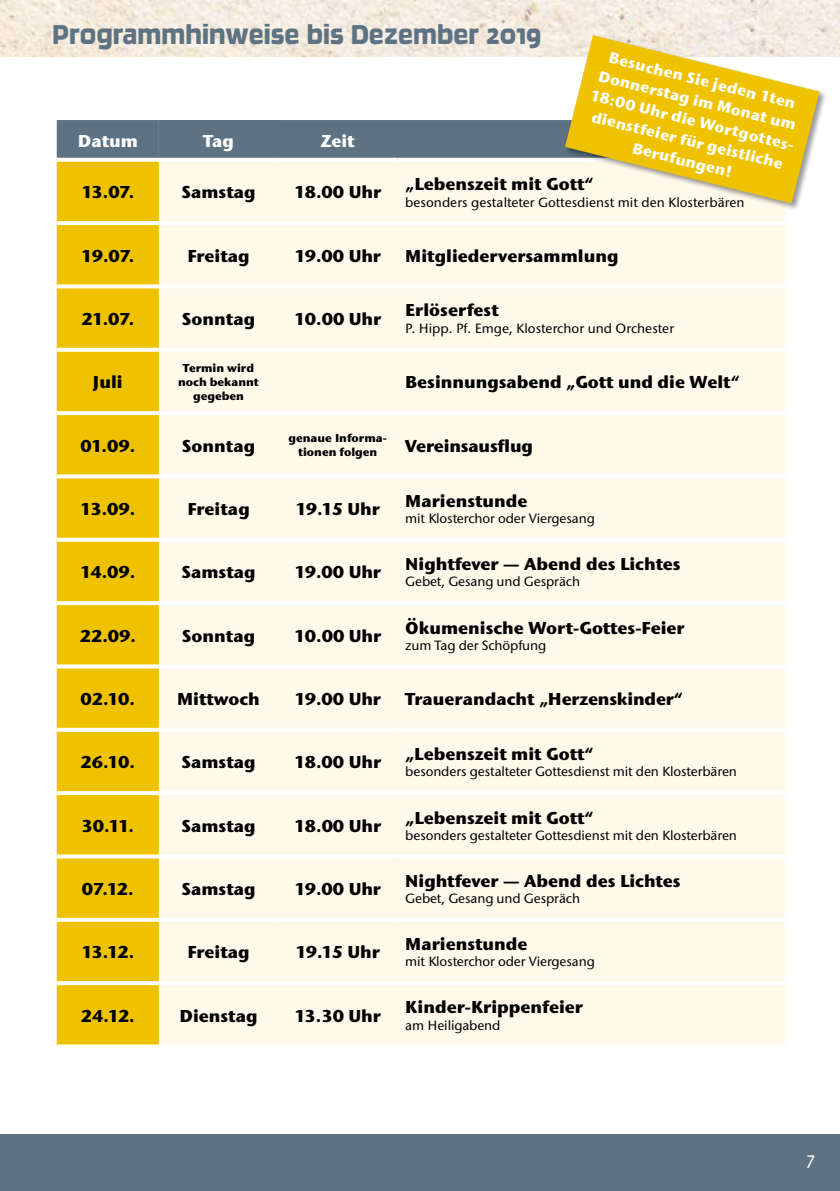
<style>
.page{position:relative;width:840px;height:1191px;background:#fff}
.page>*{position:absolute;margin:0;border:0;box-sizing:border-box;transform-origin:0 0}
.t1{font:32px "Ginger";color:#5d7282;scale:.95 1}
.t2{font:700 18px "Stone Sans Itc T";color:#000}
.t3{font:700 18px "Stone Sans Itc T";color:#fff}
.t4{font:18px "Stone Sans";color:#fff;scale:.9 1}
.t5{font:700 16px/20.4px "Stone Sans Itc T";color:#fff;text-align:center}
.t6{font:500 14px "Stone Sans Itc T";letter-spacing:-.01em;color:#000}
.t7{font:700 12px/14.4px "Stone Sans Itc T";color:#000;text-align:center}
</style>
<div class="page">
<div style="left:0;top:1134px;width:839px;height:57px;background:#5d7282"></div>
<img style="left:0;top:0;width:839px;height:57px">
<div style="left:57px;top:120px;width:506px;height:38px;background:#5d7282"></div>
<div style="left:159px;top:120px;width:119px;height:40px;background:#5d7282"></div>
<div style="left:57px;top:162px;width:102px;height:882px;background:#efc200"></div>
<div style="left:159px;top:162px;width:626px;height:882px;background:#fef9eb"></div>
<svg style="left:57px;top:158px;width:102px;height:4px"></svg>
<svg style="left:57px;top:221px;width:102px;height:4px"></svg>
<hr style="left:159px;top:221px;width:119px;height:4px;background:#fff">
<hr style="left:278px;top:221px;width:119px;height:4px;background:#fff">
<hr style="left:397px;top:221px;width:388px;height:4px;background:#fff">
<svg style="left:57px;top:284px;width:102px;height:4px"></svg>
<hr style="left:159px;top:284px;width:119px;height:4px;background:#fff">
<hr style="left:278px;top:284px;width:119px;height:4px;background:#fff">
<hr style="left:397px;top:284px;width:388px;height:4px;background:#fff">
<svg style="left:57px;top:348px;width:102px;height:4px"></svg>
<hr style="left:159px;top:348px;width:119px;height:4px;background:#fff">
<hr style="left:278px;top:348px;width:119px;height:4px;background:#fff">
<hr style="left:397px;top:348px;width:388px;height:4px;background:#fff">
<svg style="left:57px;top:411px;width:102px;height:4px"></svg>
<hr style="left:159px;top:411px;width:119px;height:4px;background:#fff">
<hr style="left:278px;top:411px;width:119px;height:4px;background:#fff">
<hr style="left:397px;top:411px;width:388px;height:4px;background:#fff">
<svg style="left:57px;top:474px;width:102px;height:4px"></svg>
<hr style="left:159px;top:474px;width:119px;height:4px;background:#fff">
<hr style="left:278px;top:474px;width:119px;height:4px;background:#fff">
<hr style="left:397px;top:474px;width:388px;height:4px;background:#fff">
<svg style="left:57px;top:538px;width:102px;height:4px"></svg>
<hr style="left:159px;top:538px;width:119px;height:4px;background:#fff">
<hr style="left:278px;top:538px;width:119px;height:4px;background:#fff">
<hr style="left:397px;top:538px;width:388px;height:4px;background:#fff">
<svg style="left:57px;top:601px;width:102px;height:4px"></svg>
<hr style="left:159px;top:601px;width:119px;height:4px;background:#fff">
<hr style="left:278px;top:601px;width:119px;height:4px;background:#fff">
<hr style="left:397px;top:601px;width:388px;height:4px;background:#fff">
<svg style="left:57px;top:664px;width:102px;height:4px"></svg>
<hr style="left:159px;top:664px;width:119px;height:4px;background:#fff">
<hr style="left:278px;top:664px;width:119px;height:4px;background:#fff">
<hr style="left:397px;top:664px;width:388px;height:4px;background:#fff">
<svg style="left:57px;top:728px;width:102px;height:4px"></svg>
<hr style="left:159px;top:728px;width:119px;height:4px;background:#fff">
<hr style="left:278px;top:728px;width:119px;height:4px;background:#fff">
<hr style="left:397px;top:728px;width:388px;height:4px;background:#fff">
<svg style="left:57px;top:791px;width:102px;height:4px"></svg>
<hr style="left:159px;top:791px;width:119px;height:4px;background:#fff">
<hr style="left:278px;top:791px;width:119px;height:4px;background:#fff">
<hr style="left:397px;top:791px;width:388px;height:4px;background:#fff">
<svg style="left:57px;top:854px;width:102px;height:4px"></svg>
<hr style="left:159px;top:854px;width:119px;height:4px;background:#fff">
<hr style="left:278px;top:854px;width:119px;height:4px;background:#fff">
<hr style="left:397px;top:854px;width:388px;height:4px;background:#fff">
<svg style="left:57px;top:917px;width:102px;height:4px"></svg>
<svg style="left:159px;top:917px;width:119px;height:4px"></svg>
<svg style="left:278px;top:917px;width:119px;height:4px"></svg>
<svg style="left:397px;top:917px;width:388px;height:4px"></svg>
<svg style="left:57px;top:981px;width:102px;height:4px"></svg>
<hr style="left:159px;top:981px;width:119px;height:4px;background:#fff">
<hr style="left:278px;top:981px;width:119px;height:4px;background:#fff">
<hr style="left:397px;top:981px;width:388px;height:4px;background:#fff">
<svg style="left:57px;top:1044px;width:102px;height:2px"></svg>
<hr style="left:159px;top:158px;width:119px;height:4px;background:#fff">
<div style="left:563px;top:34px;width:263px;height:177px;background:#000;opacity:.4"></div>
<svg style="left:564px;top:35px;width:255px;height:168px;background:#efd155"></svg>
<h1 class="t1" style="left:52px;top:18px;width:516px">Programmhinweise bis Dezember 2019</h1>
<p class="t5" style="left:603px;top:45px;width:213px;rotate:14deg">Besuchen Sie jeden 1ten<br>Donnerstag im Monat um<br>18:00 Uhr die Wortgottes&shy;dienstfeier für geistliche<br>Berufungen!</p>
<p class="t3" style="left:78px;top:130px;width:62px">Datum</p>
<p class="t3" style="left:203px;top:130px;width:32px">Tag</p>
<p class="t3" style="left:320px;top:130px;width:35px">Zeit</p>
<p class="t2" style="left:81px;top:181px;width:54px">13.07.</p>
<p class="t2" style="left:181px;top:181px;width:76px">Samstag</p>
<p class="t2" style="left:294px;top:181px;width:88px">18.00 Uhr</p>
<p class="t2" style="left:405px;top:173px;width:190px">„Lebenszeit mit Gott“</p>
<p class="t6" style="left:405px;top:194px;width:340px">besonders gestalteter Gottesdienst mit den Klosterbären</p>
<p class="t2" style="left:81px;top:244px;width:55px">19.07.</p>
<p class="t2" style="left:187px;top:244px;width:64px">Freitag</p>
<p class="t2" style="left:294px;top:244px;width:88px">19.00 Uhr</p>
<p class="t2" style="left:405px;top:244px;width:214px">Mitgliederversammlung</p>
<p class="t2" style="left:81px;top:308px;width:54px">21.07.</p>
<p class="t2" style="left:182px;top:308px;width:75px">Sonntag</p>
<p class="t2" style="left:294px;top:308px;width:88px">10.00 Uhr</p>
<p class="t2" style="left:93px;top:371px;width:31px">Juli</p>
<p class="t7" style="left:178px;top:360px;width:82px">Termin wird noch bekannt gegeben</p>
<p class="t2" style="left:405px;top:299px;width:95px">Erlöserfest</p>
<p class="t6" style="left:405px;top:320px;width:270px">P. Hipp. Pf. Emge, Klosterchor und Orchester</p>
<p class="t2" style="left:405px;top:371px;width:336px">Besinnungsabend „Gott und die Welt“</p>
<p class="t2" style="left:80px;top:434px;width:56px">01.09.</p>
<p class="t2" style="left:182px;top:434px;width:75px">Sonntag</p>
<p class="t7" style="left:288px;top:431px;width:100px">genaue Informa&shy;tionen folgen</p>
<p class="t2" style="left:405px;top:434px;width:129px">Vereinsausflug</p>
<p class="t2" style="left:80px;top:498px;width:56px">13.09.</p>
<p class="t2" style="left:187px;top:498px;width:64px">Freitag</p>
<p class="t2" style="left:295px;top:498px;width:86px">19.15 Uhr</p>
<p class="t2" style="left:405px;top:490px;width:124px">Marienstunde</p>
<p class="t6" style="left:405px;top:510px;width:191px">mit Klosterchor oder Viergesang</p>
<p class="t2" style="left:80px;top:561px;width:57px">14.09.</p>
<p class="t2" style="left:181px;top:561px;width:76px">Samstag</p>
<p class="t2" style="left:294px;top:561px;width:88px">19.00 Uhr</p>
<p class="t2" style="left:405px;top:553px;width:277px">Nightfever — Abend des Lichtes</p>
<p class="t6" style="left:405px;top:573px;width:176px">Gebet, Gesang und Gespräch</p>
<p class="t2" style="left:80px;top:624px;width:58px">22.09.</p>
<p class="t2" style="left:182px;top:624px;width:75px">Sonntag</p>
<p class="t2" style="left:294px;top:624px;width:88px">10.00 Uhr</p>
<p class="t2" style="left:405px;top:616px;width:281px">Ökumenische Wort-Gottes-Feier</p>
<p class="t6" style="left:405px;top:637px;width:142px">zum Tag der Schöpfung</p>
<p class="t2" style="left:81px;top:688px;width:56px">02.10.</p>
<p class="t2" style="left:177px;top:688px;width:84px">Mittwoch</p>
<p class="t2" style="left:294px;top:688px;width:88px">19.00 Uhr</p>
<p class="t2" style="left:405px;top:688px;width:279px">Trauerandacht „Herzenskinder“</p>
<p class="t2" style="left:81px;top:751px;width:56px">26.10.</p>
<p class="t2" style="left:181px;top:751px;width:76px">Samstag</p>
<p class="t2" style="left:294px;top:751px;width:88px">18.00 Uhr</p>
<p class="t2" style="left:405px;top:743px;width:190px">„Lebenszeit mit Gott“</p>
<p class="t6" style="left:405px;top:763px;width:333px">besonders gestalteter Gottesdienst mit den Klosterbären</p>
<p class="t2" style="left:81px;top:814px;width:54px">30.11.</p>
<p class="t2" style="left:181px;top:814px;width:76px">Samstag</p>
<p class="t2" style="left:294px;top:814px;width:88px">18.00 Uhr</p>
<p class="t2" style="left:405px;top:806px;width:190px">„Lebenszeit mit Gott“</p>
<p class="t6" style="left:405px;top:826px;width:333px">besonders gestalteter Gottesdienst mit den Klosterbären</p>
<p class="t2" style="left:82px;top:878px;width:53px">07.12.</p>
<p class="t2" style="left:181px;top:878px;width:76px">Samstag</p>
<p class="t2" style="left:294px;top:878px;width:88px">19.00 Uhr</p>
<p class="t2" style="left:405px;top:870px;width:277px">Nightfever — Abend des Lichtes</p>
<p class="t6" style="left:405px;top:890px;width:176px">Gebet, Gesang und Gespräch</p>
<p class="t2" style="left:81px;top:941px;width:54px">13.12.</p>
<p class="t2" style="left:187px;top:941px;width:64px">Freitag</p>
<p class="t2" style="left:295px;top:941px;width:86px">19.15 Uhr</p>
<p class="t2" style="left:405px;top:933px;width:124px">Marienstunde</p>
<p class="t6" style="left:405px;top:953px;width:191px">mit Klosterchor oder Viergesang</p>
<p class="t2" style="left:81px;top:1004px;width:55px">24.12.</p>
<p class="t2" style="left:179px;top:1004px;width:79px">Dienstag</p>
<p class="t2" style="left:294px;top:1004px;width:88px">13.30 Uhr</p>
<p class="t2" style="left:405px;top:996px;width:179px">Kinder-Krippenfeier</p>
<p class="t6" style="left:405px;top:1017px;width:97px">am Heiligabend</p>
<p class="t4" style="left:805px;top:1151px;width:12px">7</p>
</div>
